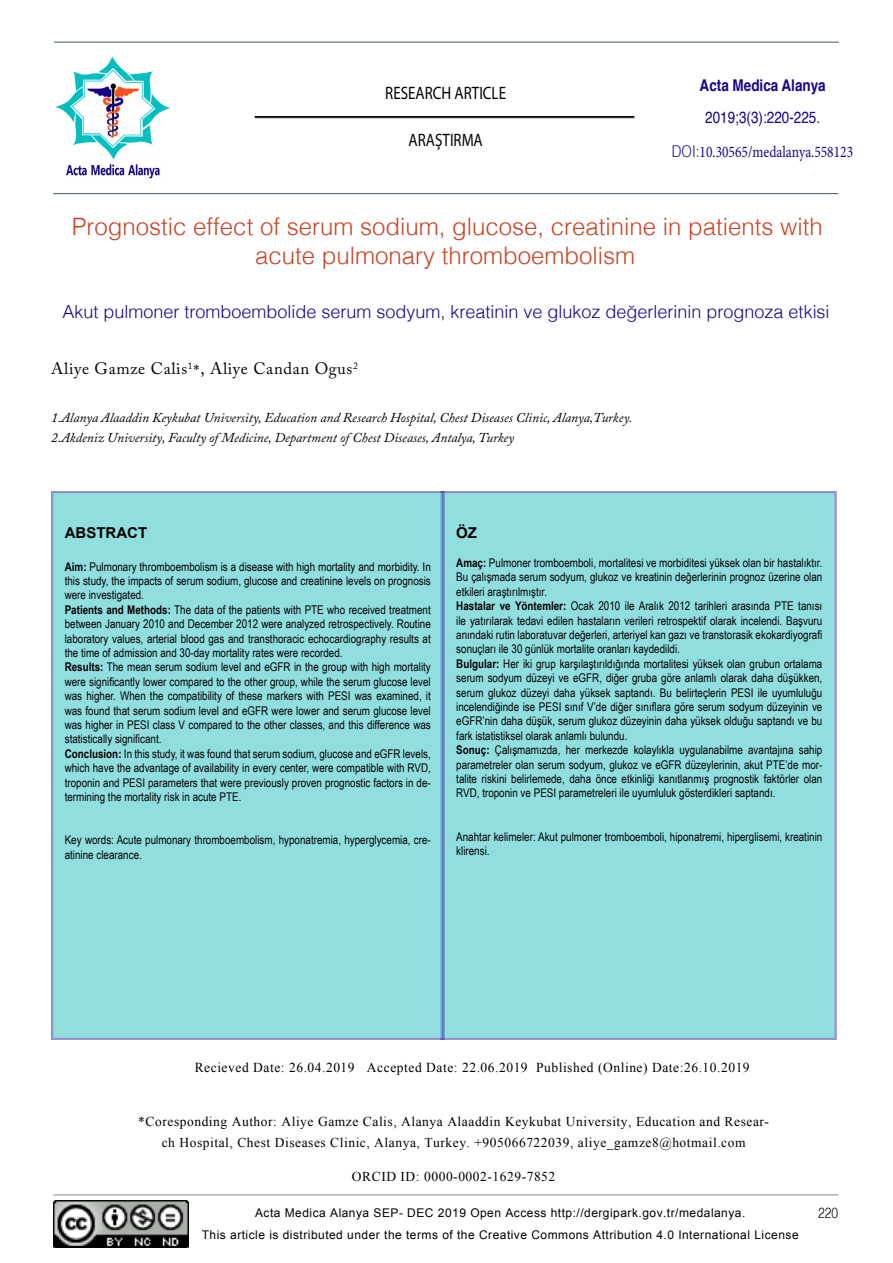
<style>
.page{position:relative;width:893px;height:1263px;background:#fff}
.page>*{position:absolute;margin:0;border:0;box-sizing:border-box;transform-origin:0 0}
.t1{font:300 24px/28.8px "Helvetica";color:#c94325;text-align:center}
.t2{font:300 18px "Helvetica";color:#19048a}
.t3{font:18px "Myriad Pro";color:#000;scale:.83 1}
.Ana_Metin_Al__ActaMe{font:16.5px "Adobe Caslon Pro";letter-spacing:.04em;color:#000}
.t4{font:16.2px "Minion Pro";color:#19048a;scale:.83 1}
.t5{font:16.2px "Helvetica";color:#19048a;scale:.83 1}
.t6{font:700 16.2px "Helvetica";color:#19048a;scale:.83 1}
.t7{font:700 15px "Arial";color:#000}
.t8{font:300 14.4px "Helv";color:#000;scale:.83 1}
.Ana_Metin_Al__ActaMe-2{font:13.65px "Times New Roman";letter-spacing:.04em;color:#000}
.Ana_Metin_Al__ActaMe-3{font:13.5px/21px "Times New Roman";letter-spacing:.04em;color:#000;text-align:center}
.Kurumlar{font:italic 13.5px "Adobe Caslon Pro";color:#000}
.Özet_Metin_Al__ActaM{font:12px/14.4px "Arial Narrow";color:#000;text-align:justify}
.Ana_Metin_Al__ActaMe-4{font:12px "Arial";letter-spacing:.04em;color:#000}
.s1{font-family:"Helv";font-weight:300}
.s2{font-family:"Times New Roman";font-size:13.5px}
.s3{font-weight:700}
</style>
<div class="page">
<hr style="left:54px;top:42px;width:785px;height:1px;background:#3c5764">
<hr style="left:53px;top:193px;width:785px;height:1px;background:#3c5764">
<hr style="left:53px;top:1194px;width:785px;height:1px;background:#000">
<img style="left:55px;top:56px;width:116px;height:123px">
<hr style="left:255px;top:116px;width:379px;height:1px;background:#000">
<hr style="left:255px;top:117px;width:379px;height:1px;background:#000">
<div style="left:444px;top:491px;width:392px;height:549px;background:#91dedf"></div>
<div style="left:51px;top:491px;width:393px;height:549px;background:#91dedf"></div>
<img style="left:53px;top:1200px;width:135px;height:48px">
<p class="t3" style="left:385px;top:82px;width:147px">RESEARCH ARTICLE</p>
<p class="t3" style="left:409px;top:129px;width:91px">ARAŞTIRMA</p>
<h3 class="t6" style="left:700px;top:72px;width:153px">Acta Medica Alanya</h3>
<h3 class="t5" style="left:705px;top:105px;width:140px">2019;3(3):220-225.</h3>
<h3 class="t4" style="left:672px;top:141px;width:220px"><span class="s1">DOI:</span>10.30565/medalanya.558123</h3>
<p class="t1" style="left:72px;top:210px;width:752px">Prognostic effect of serum sodium, glucose, creatinine in patients with acute pulmonary thromboembolism</p>
<p class="t2" style="left:62px;top:296px;width:769px">Akut pulmoner tromboembolide serum sodyum, kreatinin ve glukoz değerlerinin prognoza etkisi</p>
<p class="Ana_Metin_Al__ActaMe" style="left:51px;top:359px;width:308px">Aliye Gamze Calis<sup>1</sup><span class="s2">*</span>, Aliye Candan Ogus<sup>2</sup></p>
<p class="Kurumlar" style="left:51px;top:410px;width:583px">1.Alanya Alaaddin Keykubat University, Education and Research Hospital, Chest Diseases Clinic, Alanya,Turkey.</p>
<p class="Kurumlar" style="left:51px;top:429px;width:464px">2.Akdeniz University, Faculty of Medicine, Department of Chest Diseases, Antalya, Turkey</p>
<p class="t7" style="left:65px;top:523px;width:84px">ABSTRACT</p>
<p class="Özet_Metin_Al__ActaM" style="left:65px;top:559px;width:368px"><span class="s3">Aim:</span> Pulmonary thromboembolism is a disease with high mortality and morbidity. In this study, the impacts of serum sodium, glucose and creatinine levels on prognosis were investigated.</p>
<p class="Özet_Metin_Al__ActaM" style="left:65px;top:602px;width:368px"><span class="s3">Patients and Methods:</span> The data of the patients with PTE who received treatment between January 2010 and December 2012 were analyzed retrospectively. Routine laboratory values, arterial blood gas and transthoracic echocardiography results at the time of admission and 30-day mortality rates were recorded.</p>
<p class="Özet_Metin_Al__ActaM" style="left:65px;top:659px;width:368px"><span class="s3">Results:</span> The mean serum sodium level and eGFR in the group with high mortality were significantly lower compared to the other group, while the serum glucose level was higher. When the compatibility of these markers with PESI was examined, it was found that serum sodium level and eGFR were lower and serum glucose level was higher in PESI class V compared to the other classes, and this difference was statistically significant.</p>
<p class="Özet_Metin_Al__ActaM" style="left:65px;top:746px;width:368px"><span class="s3">Conclusion:</span> In this study, it was found that serum sodium, glucose and eGFR levels, which have the advantage of availability in every center, were compatible with RVD, troponin and PESI parameters that were previously proven prognostic factors in de&shy;termining the mortality risk in acute PTE.</p>
<p class="Özet_Metin_Al__ActaM" style="left:65px;top:832px;width:368px">Key words: Acute pulmonary thromboembolism, hyponatremia, hyperglycemia, cre&shy;atinine clearance.</p>
<p class="t7" style="left:456px;top:523px;width:22px">ÖZ</p>
<p class="Özet_Metin_Al__ActaM" style="left:456px;top:555px;width:368px"><span class="s3">Amaç:</span> Pulmoner tromboemboli, mortalitesi ve morbiditesi yüksek olan bir hastalıktır.<br>Bu çalışmada serum sodyum, glukoz ve kreatinin değerlerinin prognoz üzerine olan etkileri araştırılmıştır.</p>
<p class="Özet_Metin_Al__ActaM" style="left:456px;top:598px;width:368px"><span class="s3">Hastalar ve Yöntemler:</span> Ocak 2010 ile Aralık 2012 tarihleri arasında PTE tanısı ile yatırılarak tedavi edilen hastaların verileri retrospektif olarak incelendi. Başvuru anındaki rutin laboratuvar değerleri, arteriyel kan gazı ve transtorasik ekokardiyografi sonuçları ile 30 günlük mortalite oranları kaydedildi.</p>
<p class="Özet_Metin_Al__ActaM" style="left:456px;top:656px;width:368px"><span class="s3">Bulgular:</span> Her iki grup karşılaştırıldığında mortalitesi yüksek olan grubun ortalama serum sodyum düzeyi ve eGFR, diğer gruba göre anlamlı olarak daha düşükken, serum glukoz düzeyi daha yüksek saptandı. Bu belirteçlerin PESI ile uyumluluğu incelendiğinde ise PESI sınıf V’de diğer sınıflara göre serum sodyum düzeyinin ve eGFR’nin daha düşük, serum glukoz düzeyinin daha yüksek olduğu saptandı ve bu fark istatistiksel olarak anlamlı bulundu.</p>
<p class="Özet_Metin_Al__ActaM" style="left:456px;top:742px;width:368px"><span class="s3">Sonuç:</span> Çalışmamızda, her merkezde kolaylıkla uygulanabilme avantajına sahip parametreler olan serum sodyum, glukoz ve eGFR düzeylerinin, akut PTE’de mor&shy;talite riskini belirlemede, daha önce etkinliği kanıtlanmış prognostik faktörler olan RVD, troponin ve PESI parametreleri ile uyumluluk gösterdikleri saptandı.</p>
<p class="Özet_Metin_Al__ActaM" style="left:456px;top:829px;width:368px">Anahtar kelimeler: Akut pulmoner tromboemboli, hiponatremi, hiperglisemi, kreatinin klirensi.</p>
<p class="Ana_Metin_Al__ActaMe-2" style="left:195px;top:1058px;width:556px">Recieved Date: 26.04.2019 Accepted Date: 22.06.2019 Published (Online) Date:26.10.2019</p>
<p class="Ana_Metin_Al__ActaMe-3" style="left:138px;top:1110px;width:632px">*Coresponding Author: Aliye Gamze Calis, Alanya Alaaddin Keykubat University, Education and Resear&shy;ch Hospital, Chest Diseases Clinic, Alanya, Turkey. +905066722039, aliye_gamze8@hotmail.com</p>
<p class="Ana_Metin_Al__ActaMe-3" style="left:352px;top:1166px;width:205px">ORCID ID: 0000-0002-1629-7852</p>
<p class="Ana_Metin_Al__ActaMe-4" style="left:255px;top:1204px;width:492px">Acta Medica Alanya SEP- DEC 2019 Open Access http://dergipark.gov.tr/medalanya.</p>
<p class="Ana_Metin_Al__ActaMe-4" style="left:202px;top:1227px;width:598px">This article is distributed under the terms of the Creative Commons Attribution 4.0 International License</p>
<p class="t8" style="left:818px;top:1204px;width:26px">220</p>
</div>
